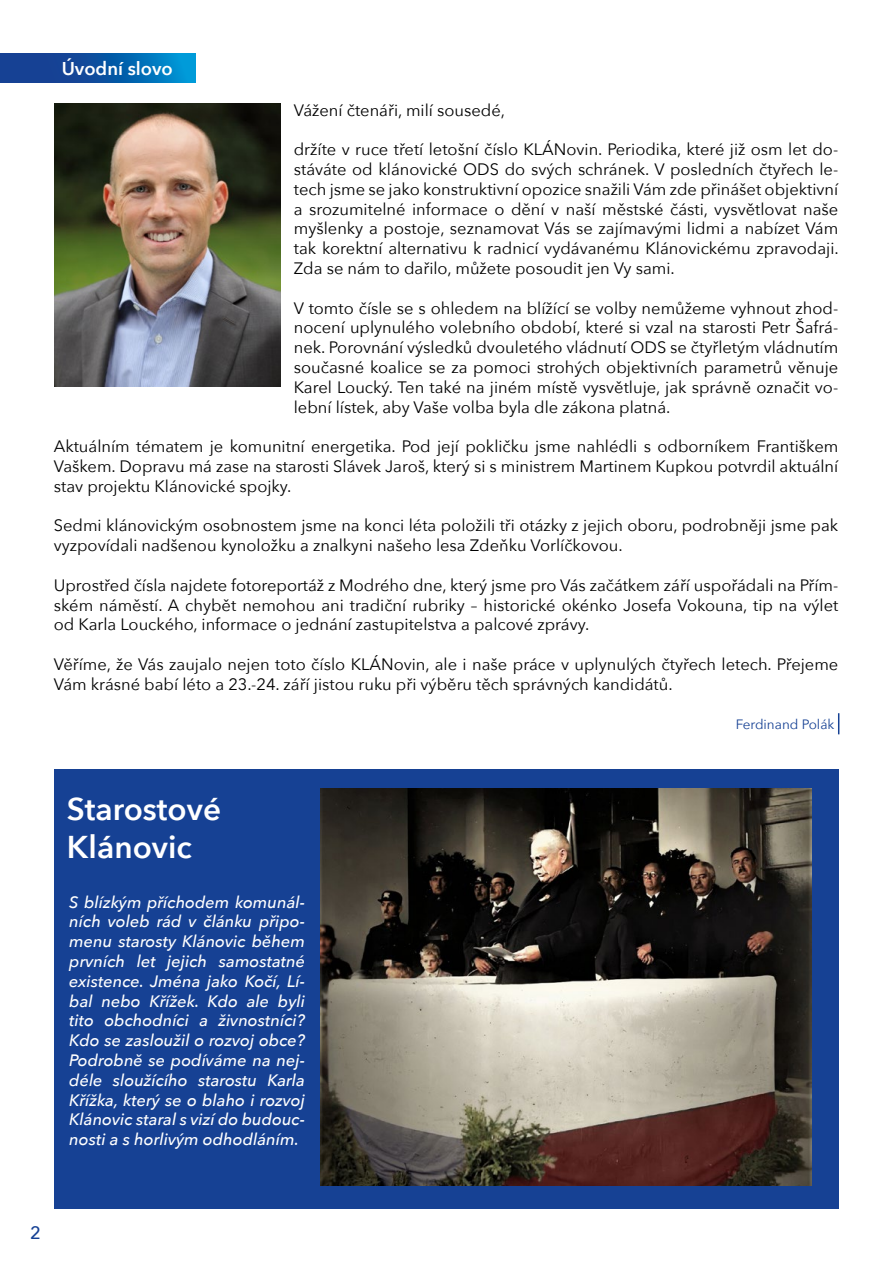
<style>
.page{position:relative;width:893px;height:1263px;background:#fff}
.page>*{position:absolute;margin:0;border:0;box-sizing:border-box;transform-origin:0 0}
.t1{font:600 31.5px/37.8px "Avenir Next";color:#fff}
.t2{font:600 18.45px "Avenir Next";color:#fff}
.t3{font:500 18px "Avenir Next";color:#164194}
.t4{font:16.5px/19.8px "Avenir Next";color:#000;text-align:justify}
.t5{font:italic 500 16.5px/19.8px "Avenir Next";color:#fff;text-align:justify}
.t6{font:13.5px "Avenir Next";color:#164194}
</style>
<div class="page">
<svg style="left:838px;top:713px;width:1px;height:21px"></svg>
<div style="left:54px;top:769px;width:785px;height:440px;background:#164194"></div>
<svg style="left:0;top:54px;width:196px;height:28px;background:#0a5ca8"></svg>
<img style="left:54px;top:104px;width:226px;height:282px">
<img style="left:321px;top:789px;width:490px;height:396px">
<p class="t2" style="left:62px;top:52px;width:113px">Úvodní slovo</p>
<p class="t4" style="left:294px;top:99px;width:213px">Vážení čtenáři, milí sousedé,</p>
<p class="t4" style="left:294px;top:139px;width:546px">držíte v ruce třetí letošní číslo KLÁNovin. Periodika, které již osm let do&shy;stáváte od klánovické ODS do svých schránek. V posledních čtyřech le&shy;tech jsme se jako konstruktivní opozice snažili Vám zde přinášet objektivní a srozumitelné informace o dění v naší městské části, vysvětlovat naše myšlenky a postoje, seznamovat Vás se zajímavými lidmi a nabízet Vám tak korektní alternativu k radnicí vydávanému Klánovickému zpravodaji.<br>Zda se nám to dařilo, můžete posoudit jen Vy sami.</p>
<p class="t4" style="left:294px;top:297px;width:546px">V tomto čísle se s ohledem na blížící se volby nemůžeme vyhnout zhod&shy;nocení uplynulého volebního období, které si vzal na starosti Petr Šafrá&shy;nek. Porovnání výsledků dvouletého vládnutí ODS se čtyřletým vládnutím současné koalice se za pomoci strohých objektivních parametrů věnuje Karel Loucký. Ten také na jiném místě vysvětluje, jak správně označit vo&shy;lební lístek, aby Vaše volba byla dle zákona platná.</p>
<p class="t4" style="left:54px;top:436px;width:786px">Aktuálním tématem je komunitní energetika. Pod její pokličku jsme nahlédli s odborníkem Františkem Vaškem. Dopravu má zase na starosti Slávek Jaroš, který si s ministrem Martinem Kupkou potvrdil aktuální stav projektu Klánovické spojky.</p>
<p class="t4" style="left:54px;top:515px;width:786px">Sedmi klánovickým osobnostem jsme na konci léta položili tři otázky z jejich oboru, podrobněji jsme pak vyzpovídali nadšenou kynoložku a znalkyni našeho lesa Zdeňku Vorlíčkovou.</p>
<p class="t4" style="left:54px;top:574px;width:786px">Uprostřed čísla najdete fotoreportáž z Modrého dne, který jsme pro Vás začátkem září uspořádali na Přím&shy;ském náměstí. A chybět nemohou ani tradiční rubriky – historické okénko Josefa Vokouna, tip na výlet od Karla Louckého, informace o jednání zastupitelstva a palcové zprávy.</p>
<p class="t4" style="left:54px;top:654px;width:786px">Věříme, že Vás zaujalo nejen toto číslo KLÁNovin, ale i naše práce v uplynulých čtyřech letech. Přejeme<br>Vám krásné babí léto a 23.-24. září jistou ruku při výběru těch správných kandidátů.</p>
<p class="t6" style="left:736px;top:713px;width:100px">Ferdinand Polák</p>
<h1 class="t1" style="left:67px;top:790px;width:156px">Starostové<br>Klánovic</h1>
<p class="t5" style="left:69px;top:891px;width:237px">S blízkým příchodem komunál&shy;ních voleb rád v článku připo&shy;menu starosty Klánovic během prvních let jejich samostatné existence. Jména jako Kočí, Lí&shy;bal nebo Křížek. Kdo ale byli tito obchodníci a živnostníci?<br>Kdo se zasloužil o rozvoj obce?<br>Podrobně se podíváme na nej&shy;déle sloužícího starostu Karla Křížka, který se o blaho i rozvoj Klánovic staral s vizí do budouc&shy;nosti a s horlivým odhodláním.</p>
<p class="t3" style="left:30px;top:1217px;width:12px">2</p>
</div>
